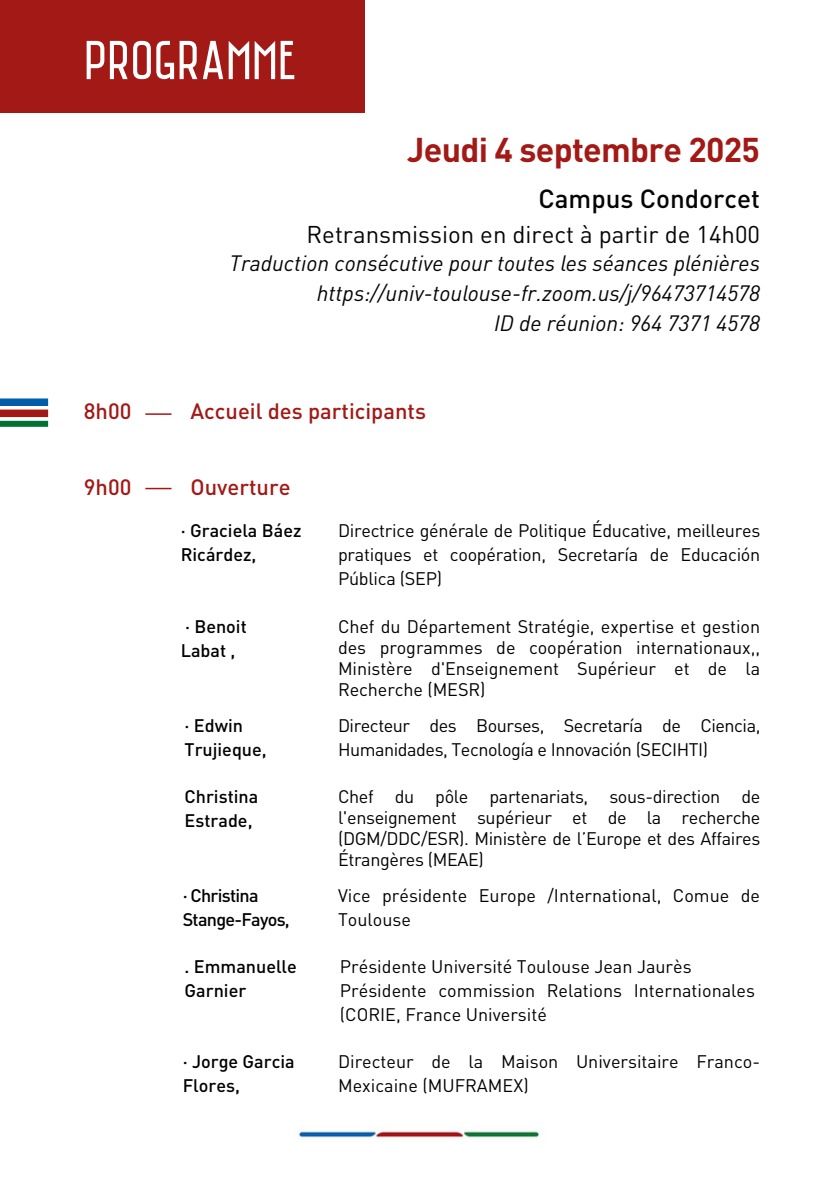
<style>
.page{position:relative;width:839px;height:1191px;background:#fff}
.page>*{position:absolute;margin:0;border:0;box-sizing:border-box;transform-origin:0 0}
.t1{font:56px "Saniretro";color:#fff}
.t2{font:700 34px "DIN Pro";letter-spacing:-.02em;color:#a21915}
.t3{font:500 26px "DIN Pro";color:#050505}
.t4{font:24px "DIN Pro";color:#050505}
.t5{font:italic 22px/30px "DIN Pro";color:#050505;text-align:right}
.t6{font:500 22px "DIN Pro";color:#a21915}
.t7{font:18px/21px "DIN Pro";letter-spacing:-.005em;color:#000;text-align:justify}
.t8{font:500 18px/24px "DIN Pro";color:#000}
.t9{font:18px/24px "DIN Pro";letter-spacing:-.025em;color:#000}
.t10{font:500 18px/24px "DIN Pro";letter-spacing:-.04em;color:#000}
</style>
<div class="page">
<div style="left:0;top:398px;width:48px;height:8px;background:#005da9"></div>
<div style="left:0;top:410px;width:48px;height:7px;background:#a21915"></div>
<div style="left:0;top:421px;width:48px;height:6px;background:#007334"></div>
<img style="left:297px;top:1130px;width:243px;height:8px">
<div style="left:0;top:0;width:364px;height:113px;background:#a21915"></div>
<svg style="left:145px;top:488px;width:26px;height:1px"></svg>
<hr style="left:145px;top:413px;width:26px;height:2px;background:#a21915">
<h1 class="t1" style="left:84px;top:27px;width:214px">PROGRAMME</h1>
<h2 class="t2" style="left:407px;top:126px;width:354px">Jeudi 4 septembre 2025</h2>
<h3 class="t3" style="left:538px;top:181px;width:223px">Campus Condorcet</h3>
<h3 class="t4" style="left:306px;top:218px;width:455px">Retransmission en direct à partir de 14h00</h3>
<p class="t5" style="left:229px;top:248px;width:532px">Traduction consécutive pour toutes les séances plénières https://univ-toulouse-fr.zoom.us/j/96473714578<br>ID de réunion: 964 7371 4578</p>
<p class="t6" style="left:84px;top:396px;width:49px">8h00</p>
<p class="t6" style="left:190px;top:396px;width:237px">Accueil des participants</p>
<p class="t6" style="left:84px;top:472px;width:49px">9h00</p>
<p class="t6" style="left:190px;top:472px;width:101px">Ouverture</p>
<p class="t8" style="left:181px;top:518px;width:122px">· Graciela Báez<br>Ricárdez,</p>
<p class="t7" style="left:338px;top:518px;width:424px;line-height:24px">Directrice générale de Politique Éducative, meilleures pratiques et coopération, Secretaría de Educación Pública (SEP)</p>
<p class="t8" style="left:181px;top:614px;width:68px">· Benoit<br>Labat ,</p>
<p class="t7" style="left:338px;top:615px;width:423px">Chef du Département Stratégie, expertise et gestion des programmes de coopération internationaux,, Ministère d'Enseignement Supérieur et de la Recherche (MESR)</p>
<p class="t8" style="left:184px;top:712px;width:84px">· Edwin<br>Trujieque,</p>
<p class="t9" style="left:338px;top:712px;width:424px">Directeur des Bourses, Secretaría de Ciencia,<br>Humanidades, Tecnología e Innovación (SECIHTI)</p>
<p class="t8" style="left:184px;top:784px;width:75px">Christina<br>Estrade,</p>
<p class="t7" style="left:338px;top:786px;width:424px">Chef du pôle partenariats, sous-direction de l'enseignement supérieur et de la recherche (DGM/DDC/ESR). Ministère de l’Europe et des Affaires Étrangères (MEAE)</p>
<p class="t10" style="left:183px;top:882px;width:109px">· Christina<br>Stange-Fayos,</p>
<p class="t7" style="left:338px;top:882px;width:423px;line-height:24px">Vice présidente Europe /International, Comue de<br>Toulouse</p>
<p class="t8" style="left:184px;top:954px;width:114px">. Emmanuelle<br>Garnier</p>
<p class="t7" style="left:340px;top:954px;width:416px;line-height:24px;text-align:left">Présidente Université Toulouse Jean Jaurès<br>Présidente commission Relations Internationales (CORIE, France Université</p>
<p class="t8" style="left:183px;top:1049px;width:113px">· Jorge Garcia<br>Flores,</p>
<p class="t7" style="left:338px;top:1049px;width:423px;line-height:24px">Directeur de la Maison Universitaire Franco-<br>Mexicaine (MUFRAMEX)</p>
</div>
